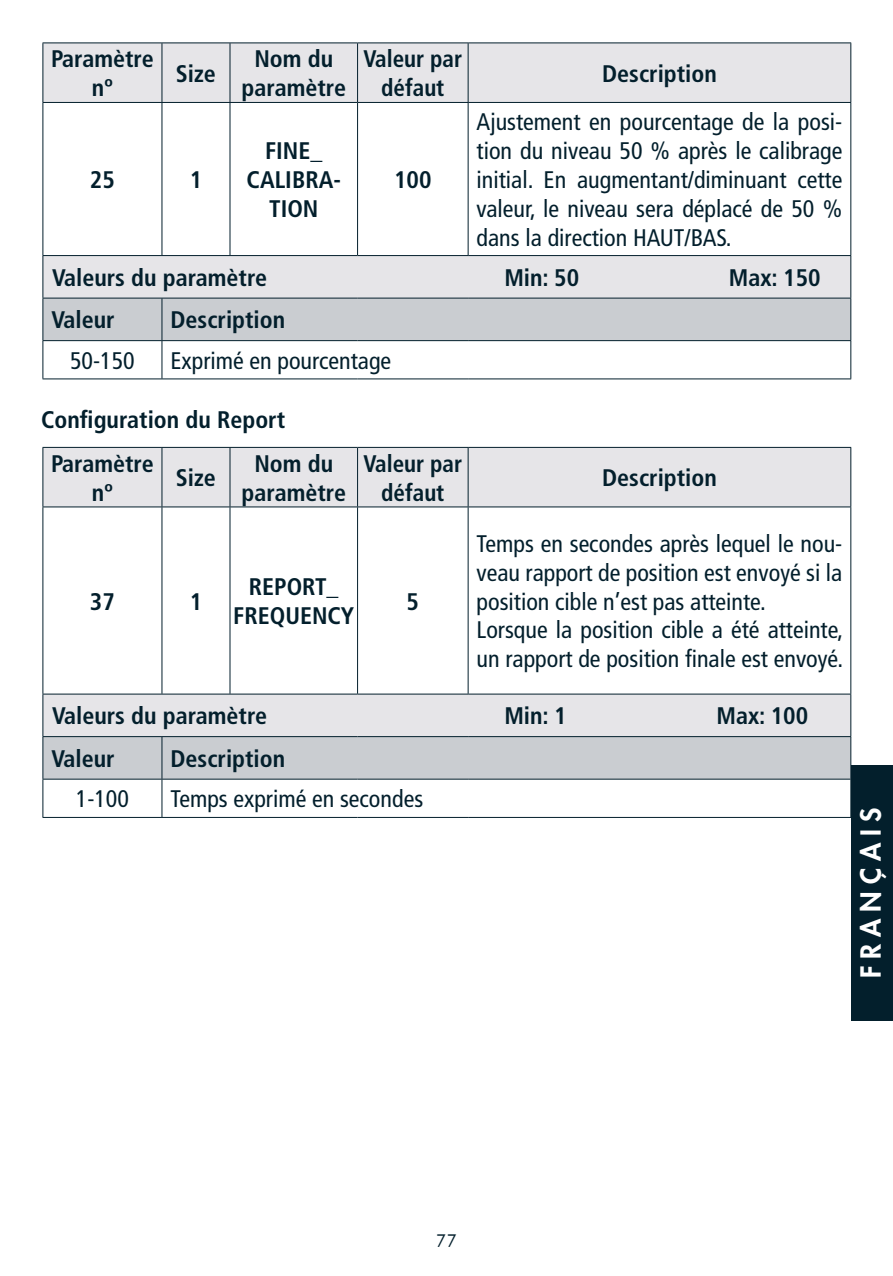
<style>
.page{position:relative;width:893px;height:1276px;background:#fff}
.page>*{position:absolute;margin:0;border:0;box-sizing:border-box;transform-origin:0 0}
.t1{font:800 27px "Futura Std";letter-spacing:.255em;color:#fff}
.t2{font:condensed 24px/28.8px "Frutiger LT Std";color:#031f2c;text-align:justify}
.t3{font:700 condensed 24px/28.8px "Frutiger LT Std";color:#031f2c;text-align:center}
.t4{font:700 condensed 24px/28.8px "Frutiger LT Std";color:#031f2c;text-align:center;scale:.96 1}
.t5{font:18px "Futura BT";color:#031f2c}
</style>
<div class="page">
<div style="left:851px;top:765px;width:42px;height:255px;background:#031f2c"></div>
<svg style="left:43px;top:43px;width:807px;height:255px"></svg>
<div style="left:43px;top:299px;width:807px;height:41px;background:#cacdd1"></div>
<hr style="left:42px;top:43px;width:1px;height:59px;background:#031f2c">
<hr style="left:43px;top:42px;width:119px;height:1px;background:#031f2c">
<hr style="left:162px;top:42px;width:68px;height:1px;background:#031f2c">
<hr style="left:230px;top:42px;width:128px;height:1px;background:#031f2c">
<hr style="left:358px;top:42px;width:110px;height:1px;background:#031f2c">
<hr style="left:468px;top:42px;width:383px;height:1px;background:#031f2c">
<hr style="left:161px;top:43px;width:1px;height:59px;background:#031f2c">
<hr style="left:229px;top:43px;width:1px;height:59px;background:#031f2c">
<hr style="left:357px;top:43px;width:1px;height:59px;background:#031f2c">
<hr style="left:468px;top:43px;width:1px;height:59px;background:#031f2c">
<hr style="left:850px;top:43px;width:1px;height:59px;background:#031f2c">
<hr style="left:42px;top:103px;width:1px;height:152px;background:#031f2c">
<hr style="left:42px;top:256px;width:1px;height:42px;background:#031f2c">
<hr style="left:42px;top:298px;width:1px;height:42px;background:#031f2c">
<hr style="left:42px;top:341px;width:1px;height:37px;background:#031f2c">
<hr style="left:43px;top:102px;width:119px;height:1px;background:#031f2c">
<hr style="left:162px;top:102px;width:68px;height:1px;background:#031f2c">
<hr style="left:230px;top:102px;width:128px;height:1px;background:#031f2c">
<hr style="left:358px;top:102px;width:110px;height:1px;background:#031f2c">
<hr style="left:161px;top:103px;width:1px;height:152px;background:#031f2c">
<hr style="left:229px;top:103px;width:1px;height:152px;background:#031f2c">
<hr style="left:161px;top:298px;width:1px;height:42px;background:#031f2c">
<hr style="left:161px;top:341px;width:1px;height:37px;background:#031f2c">
<hr style="left:43px;top:255px;width:119px;height:1px;background:#031f2c">
<hr style="left:162px;top:255px;width:68px;height:1px;background:#031f2c">
<hr style="left:230px;top:255px;width:128px;height:1px;background:#031f2c">
<hr style="left:358px;top:255px;width:110px;height:1px;background:#031f2c">
<hr style="left:43px;top:298px;width:119px;height:1px;background:#031f2c">
<hr style="left:162px;top:298px;width:68px;height:1px;background:#031f2c">
<hr style="left:230px;top:298px;width:128px;height:1px;background:#031f2c">
<hr style="left:358px;top:298px;width:110px;height:1px;background:#031f2c">
<hr style="left:468px;top:298px;width:383px;height:1px;background:#031f2c">
<hr style="left:43px;top:340px;width:119px;height:1px;background:#031f2c">
<hr style="left:162px;top:340px;width:68px;height:1px;background:#031f2c">
<hr style="left:230px;top:340px;width:128px;height:1px;background:#031f2c">
<hr style="left:358px;top:340px;width:110px;height:1px;background:#031f2c">
<hr style="left:468px;top:340px;width:383px;height:1px;background:#031f2c">
<hr style="left:43px;top:378px;width:119px;height:1px;background:#031f2c">
<hr style="left:162px;top:378px;width:68px;height:1px;background:#031f2c">
<hr style="left:230px;top:378px;width:128px;height:1px;background:#031f2c">
<hr style="left:358px;top:378px;width:110px;height:1px;background:#031f2c">
<hr style="left:468px;top:378px;width:383px;height:1px;background:#031f2c">
<hr style="left:357px;top:103px;width:1px;height:152px;background:#031f2c">
<hr style="left:468px;top:103px;width:1px;height:152px;background:#031f2c">
<hr style="left:468px;top:102px;width:383px;height:1px;background:#031f2c">
<hr style="left:850px;top:103px;width:1px;height:152px;background:#031f2c">
<hr style="left:850px;top:256px;width:1px;height:42px;background:#031f2c">
<hr style="left:850px;top:298px;width:1px;height:42px;background:#031f2c">
<hr style="left:850px;top:341px;width:1px;height:37px;background:#031f2c">
<hr style="left:468px;top:255px;width:383px;height:1px;background:#031f2c">
<svg style="left:43px;top:448px;width:807px;height:288px"></svg>
<div style="left:43px;top:737px;width:807px;height:41px;background:#cacdd1"></div>
<hr style="left:42px;top:448px;width:1px;height:58px;background:#031f2c">
<hr style="left:43px;top:447px;width:119px;height:1px;background:#031f2c">
<hr style="left:162px;top:447px;width:68px;height:1px;background:#031f2c">
<hr style="left:230px;top:447px;width:128px;height:1px;background:#031f2c">
<hr style="left:358px;top:447px;width:110px;height:1px;background:#031f2c">
<hr style="left:468px;top:447px;width:383px;height:1px;background:#031f2c">
<hr style="left:161px;top:448px;width:1px;height:58px;background:#031f2c">
<hr style="left:229px;top:448px;width:1px;height:58px;background:#031f2c">
<hr style="left:357px;top:448px;width:1px;height:58px;background:#031f2c">
<hr style="left:468px;top:448px;width:1px;height:58px;background:#031f2c">
<hr style="left:850px;top:448px;width:1px;height:58px;background:#031f2c">
<hr style="left:42px;top:507px;width:1px;height:186px;background:#031f2c">
<hr style="left:42px;top:694px;width:1px;height:42px;background:#031f2c">
<hr style="left:42px;top:737px;width:1px;height:42px;background:#031f2c">
<hr style="left:42px;top:779px;width:1px;height:38px;background:#031f2c">
<hr style="left:43px;top:506px;width:119px;height:1px;background:#031f2c">
<hr style="left:162px;top:506px;width:68px;height:1px;background:#031f2c">
<hr style="left:230px;top:506px;width:128px;height:1px;background:#031f2c">
<hr style="left:358px;top:506px;width:110px;height:1px;background:#031f2c">
<hr style="left:161px;top:507px;width:1px;height:186px;background:#031f2c">
<hr style="left:229px;top:507px;width:1px;height:186px;background:#031f2c">
<hr style="left:161px;top:737px;width:1px;height:42px;background:#031f2c">
<hr style="left:161px;top:779px;width:1px;height:38px;background:#031f2c">
<hr style="left:43px;top:693px;width:119px;height:1px;background:#031f2c">
<hr style="left:162px;top:693px;width:68px;height:1px;background:#031f2c">
<hr style="left:230px;top:693px;width:128px;height:1px;background:#031f2c">
<hr style="left:358px;top:693px;width:110px;height:1px;background:#031f2c">
<hr style="left:43px;top:736px;width:119px;height:1px;background:#031f2c">
<hr style="left:162px;top:736px;width:68px;height:1px;background:#031f2c">
<hr style="left:230px;top:736px;width:128px;height:1px;background:#031f2c">
<hr style="left:358px;top:736px;width:110px;height:1px;background:#031f2c">
<hr style="left:468px;top:736px;width:383px;height:1px;background:#031f2c">
<hr style="left:43px;top:778px;width:119px;height:1px;background:#031f2c">
<hr style="left:162px;top:778px;width:68px;height:1px;background:#031f2c">
<hr style="left:230px;top:778px;width:128px;height:1px;background:#031f2c">
<hr style="left:358px;top:778px;width:110px;height:1px;background:#031f2c">
<hr style="left:468px;top:778px;width:383px;height:1px;background:#031f2c">
<hr style="left:43px;top:817px;width:119px;height:1px;background:#031f2c">
<hr style="left:162px;top:817px;width:68px;height:1px;background:#031f2c">
<hr style="left:230px;top:817px;width:128px;height:1px;background:#031f2c">
<hr style="left:358px;top:817px;width:110px;height:1px;background:#031f2c">
<hr style="left:468px;top:817px;width:383px;height:1px;background:#031f2c">
<hr style="left:357px;top:507px;width:1px;height:186px;background:#031f2c">
<hr style="left:468px;top:507px;width:1px;height:186px;background:#031f2c">
<hr style="left:468px;top:506px;width:383px;height:1px;background:#031f2c">
<hr style="left:850px;top:507px;width:1px;height:186px;background:#031f2c">
<hr style="left:850px;top:694px;width:1px;height:42px;background:#031f2c">
<hr style="left:850px;top:737px;width:1px;height:42px;background:#031f2c">
<hr style="left:850px;top:779px;width:1px;height:38px;background:#031f2c">
<hr style="left:468px;top:693px;width:383px;height:1px;background:#031f2c">
<p class="t3" style="left:51px;top:45px;width:104px">Paramètre nº</p>
<p class="t3" style="left:176px;top:59px;width:42px">Size</p>
<p class="t3" style="left:242px;top:45px;width:106px">Nom du paramètre</p>
<p class="t4" style="left:363px;top:45px;width:104px">Valeur par défaut</p>
<p class="t3" style="left:602px;top:59px;width:116px">Description</p>
<p class="t3" style="left:90px;top:165px;width:26px">25</p>
<p class="t3" style="left:190px;top:165px;width:14px">1</p>
<p class="t3" style="left:247px;top:136px;width:96px">FINE_<br>CALIBRA-<br>TION</p>
<p class="t3" style="left:394px;top:165px;width:39px">100</p>
<p class="t2" style="left:477px;top:108px;width:367px">Ajustement en pourcentage de la posi&shy;tion du niveau 50 % après le calibrage initial. En augmentant/diminuant cette valeur, le niveau sera déplacé de 50 % dans la direction HAUT/BAS.</p>
<p class="t3" style="left:52px;top:263px;width:217px">Valeurs du paramètre</p>
<p class="t3" style="left:504px;top:263px;width:76px">Min: 50</p>
<p class="t3" style="left:729px;top:263px;width:93px">Max: 150</p>
<p class="t3" style="left:51px;top:306px;width:65px">Valeur</p>
<p class="t3" style="left:170px;top:306px;width:116px">Description</p>
<p class="t2" style="left:70px;top:346px;width:66px">50-150</p>
<p class="t2" style="left:170px;top:346px;width:222px">Exprimé en pourcentage</p>
<p class="t3" style="left:41px;top:405px;width:245px">Configuration du Report</p>
<p class="t3" style="left:51px;top:449px;width:104px">Paramètre nº</p>
<p class="t3" style="left:176px;top:463px;width:42px">Size</p>
<p class="t3" style="left:242px;top:449px;width:106px">Nom du paramètre</p>
<p class="t4" style="left:363px;top:449px;width:104px">Valeur par défaut</p>
<p class="t3" style="left:90px;top:587px;width:26px">37</p>
<p class="t3" style="left:190px;top:587px;width:14px">1</p>
<p class="t3" style="left:233px;top:572px;width:122px">REPORT_<br>FREQUENCY</p>
<p class="t3" style="left:407px;top:587px;width:14px">5</p>
<p class="t3" style="left:602px;top:463px;width:116px">Description</p>
<p class="t2" style="left:477px;top:529px;width:367px">Temps en secondes après lequel le nou&shy;veau rapport de position est envoyé si la position cible n’est pas atteinte.</p>
<p class="t2" style="left:477px;top:616px;width:368px">Lorsque la position cible a été atteinte, un rapport de position finale est envoyé.</p>
<p class="t3" style="left:52px;top:701px;width:217px">Valeurs du paramètre</p>
<p class="t3" style="left:504px;top:701px;width:64px">Min: 1</p>
<p class="t3" style="left:716px;top:701px;width:93px">Max: 100</p>
<p class="t3" style="left:51px;top:744px;width:65px">Valeur</p>
<p class="t3" style="left:170px;top:744px;width:116px">Description</p>
<p class="t2" style="left:76px;top:784px;width:55px">1-100</p>
<p class="t2" style="left:170px;top:784px;width:254px">Temps exprimé en secondes</p>
<p class="t1" style="left:854px;top:978px;width:172px;rotate:-90deg">FRANÇAIS</p>
<p class="t5" style="left:436px;top:1229px;width:23px">77</p>
</div>
